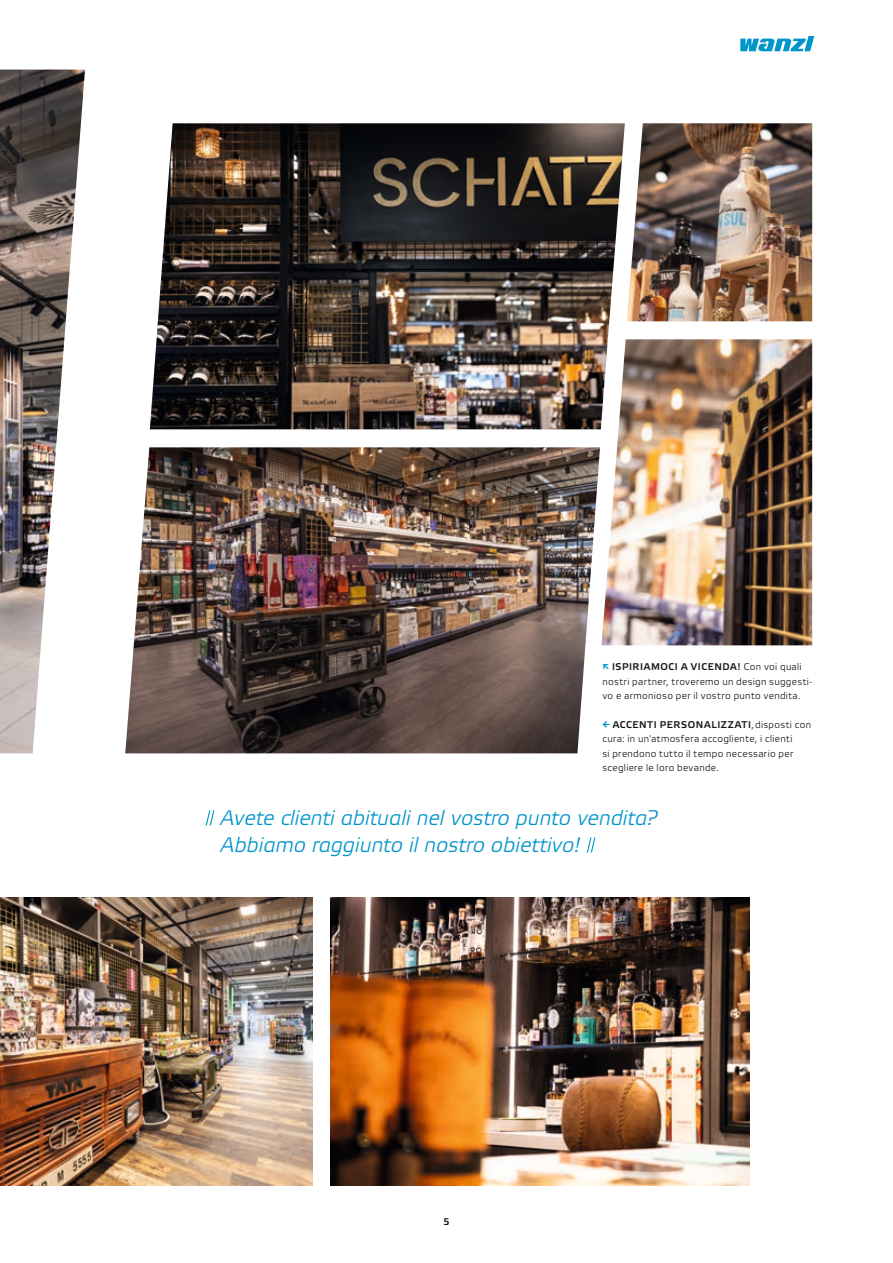
<style>
.page{position:relative;width:893px;height:1263px;background:#fff}
.page>*{position:absolute;margin:0;border:0;box-sizing:border-box;transform-origin:0 0}
.t1{font:italic 300 21px/27px "Wanzl Etelka";color:#0095cb}
.t2{font:300 9.75px/14.4px "Wanzl Etelka";letter-spacing:.03em;color:#151616}
.t3{font:500 9.75px "Wanzl Etelka";color:#151616}
.s1{font-weight:500;color:#0095cb}
.s2{font-weight:500}
</style>
<div class="page">
<svg style="left:740px;top:36px;width:74px;height:15px"></svg>
<img style="left:0;top:70px;width:85px;height:683px">
<img style="left:331px;top:897px;width:419px;height:288px">
<img style="left:0;top:897px;width:313px;height:288px">
<img style="left:150px;top:123px;width:475px;height:306px">
<img style="left:125px;top:447px;width:475px;height:306px">
<img style="left:602px;top:339px;width:210px;height:306px">
<img style="left:627px;top:123px;width:185px;height:198px">
<svg style="left:206px;top:810px;width:8px;height:15px"></svg>
<svg style="left:587px;top:837px;width:8px;height:15px"></svg>
<p class="t2" style="left:602px;top:660px;width:211px"><span class="s1">↖</span> <span class="s2">ISPIRIAMOCI A VICENDA!</span> Con voi quali nostri partner, troveremo un design suggesti&shy;vo e armonioso per il vostro punto vendita.</p>
<p class="t2" style="left:602px;top:718px;width:210px"><span class="s1">←</span> <span class="s2">ACCENTI PERSONALIZZATI</span>,disposti con cura: in un'atmosfera accogliente, i clienti<br>si prendono tutto il tempo necessario per scegliere le loro bevande.</p>
<h1 class="t1" style="left:220px;top:806px;width:438px">Avete clienti abituali nel vostro punto vendita?<br>Abbiamo raggiunto il nostro obiettivo!</h1>
<p class="t3" style="left:443px;top:1215px;width:8px">5</p>
</div>
